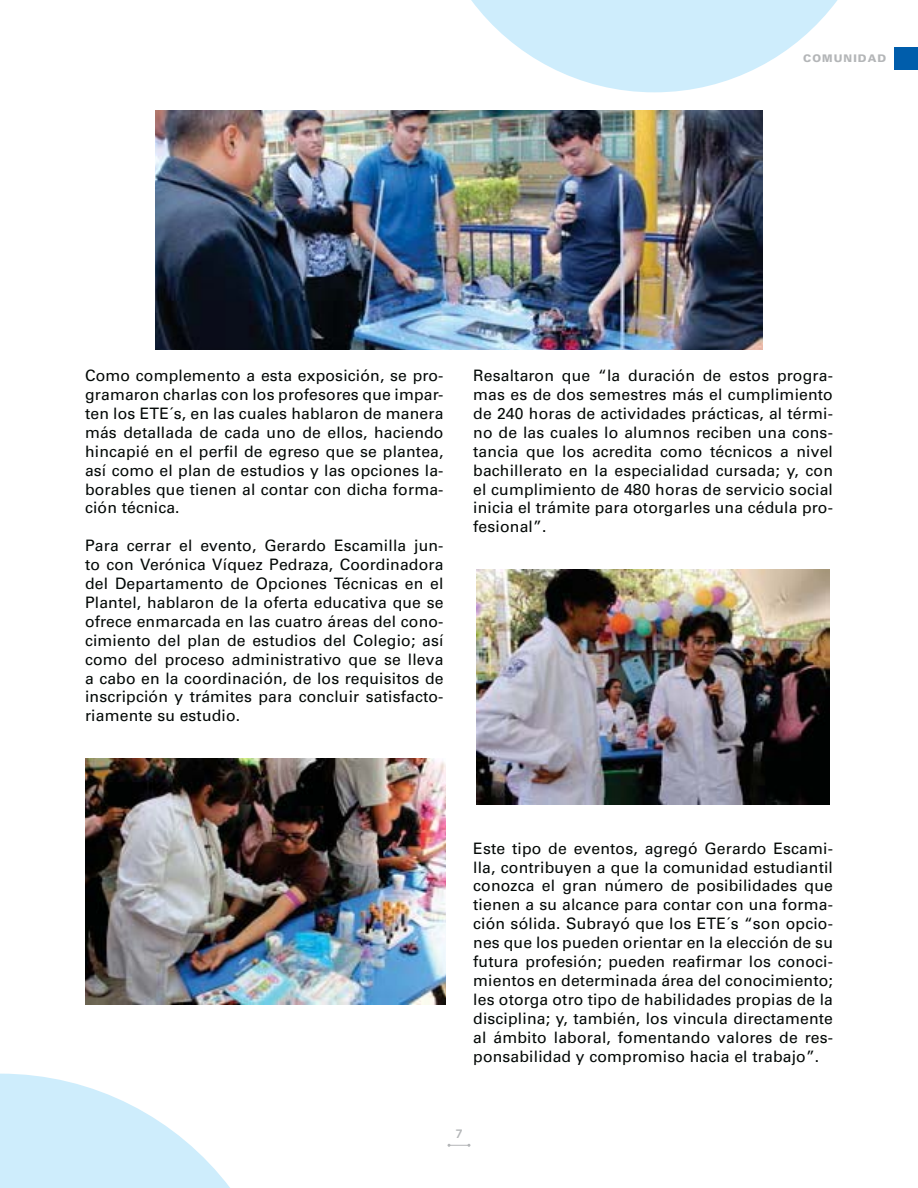
<style>
.page{position:relative;width:918px;height:1188px;background:#fff}
.page>*{position:absolute;margin:0;border:0;box-sizing:border-box;transform-origin:0 0}
.t1{font:15.75px/18.9px "Univers LT 55 Rm";letter-spacing:.01em;color:#030806;text-align:justify}
.t2{font:12px "Museo Sans 700";color:#b4b6b8}
.t3{font:10.5px "Univers LT 75 Blk";letter-spacing:.1em;color:#b4b6b8}
</style>
<div class="page">
<svg style="left:448px;top:1144px;width:22px;height:3px"></svg>
<div style="left:895px;top:47px;width:23px;height:23px;background:#005dab"></div>
<svg style="left:0;top:1074px;width:230px;height:114px"></svg>
<svg style="left:471px;top:0;width:367px;height:92px"></svg>
<img style="left:86px;top:758px;width:359px;height:246px">
<img style="left:477px;top:570px;width:352px;height:235px">
<img style="left:155px;top:111px;width:608px;height:239px">
<p class="t3" style="left:803px;top:52px;width:85px">COMUNIDAD</p>
<p class="t1" style="left:85px;top:366px;width:360px">Como complemento a esta exposición, se pro&shy;gramaron charlas con los profesores que impar&shy;ten los ETE´s, en las cuales hablaron de manera más detallada de cada uno de ellos, haciendo hincapié en el perfil de egreso que se plantea, así como el plan de estudios y las opciones la&shy;borables que tienen al contar con dicha forma&shy;ción técnica.</p>
<p class="t1" style="left:85px;top:536px;width:360px">Para cerrar el evento, Gerardo Escamilla jun&shy;to con Verónica Víquez Pedraza, Coordinadora del Departamento de Opciones Técnicas en el Plantel, hablaron de la oferta educativa que se ofrece enmarcada en las cuatro áreas del cono&shy;cimiento del plan de estudios del Colegio; así como del proceso administrativo que se lleva a cabo en la coordinación, de los requisitos de inscripción y trámites para concluir satisfacto&shy;riamente su estudio.</p>
<p class="t1" style="left:473px;top:366px;width:361px">Resaltaron que “la duración de estos progra&shy;mas es de dos semestres más el cumplimiento de 240 horas de actividades prácticas, al térmi&shy;no de las cuales lo alumnos reciben una cons&shy;tancia que los acredita como técnicos a nivel bachillerato en la especialidad cursada; y, con el cumplimiento de 480 horas de servicio social inicia el trámite para otorgarles una cédula pro&shy;fesional”.</p>
<p class="t1" style="left:473px;top:839px;width:361px">Este tipo de eventos, agregó Gerardo Escami&shy;lla, contribuyen a que la comunidad estudiantil conozca el gran número de posibilidades que tienen a su alcance para contar con una forma&shy;ción sólida. Subrayó que los ETE´s “son opcio&shy;nes que los pueden orientar en la elección de su futura profesión; pueden reafirmar los conoci&shy;mientos en determinada área del conocimiento; les otorga otro tipo de habilidades propias de la disciplina; y, también, los vincula directamente al ámbito laboral, fomentando valores de res&shy;ponsabilidad y compromiso hacia el trabajo”.</p>
<p class="t2" style="left:456px;top:1127px;width:8px">7</p>
</div>
